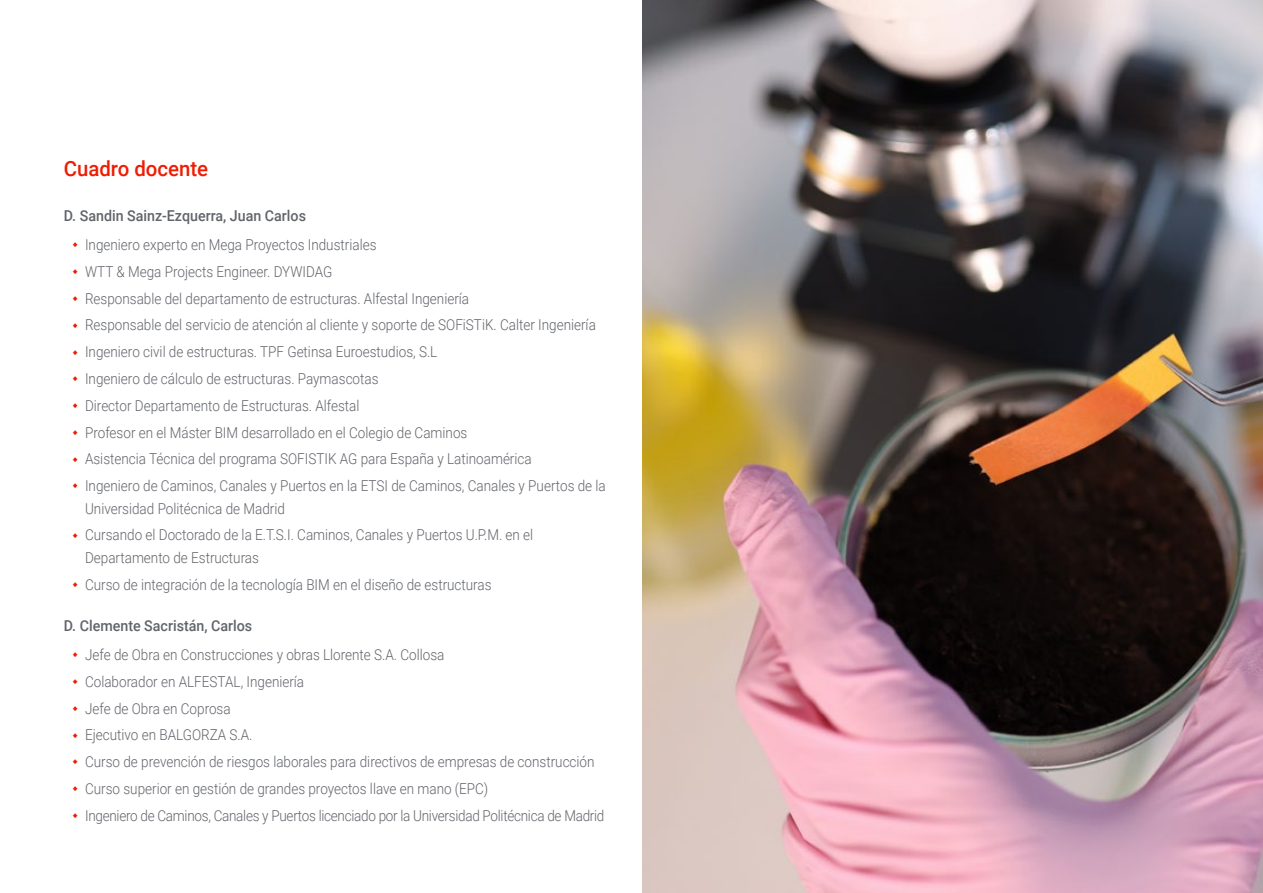
<style>
.page{position:relative;width:1263px;height:893px;background:#fff}
.page>*{position:absolute;margin:0;border:0;box-sizing:border-box;transform-origin:0 0}
.t1{font:500 21px "Roboto";color:#ee1c02}
.t2{font:300 15px/26.7px "Roboto";color:#61646a;scale:.9 1}
.t3{font:500 15px "Roboto";color:#61646a;scale:.95 1}
</style>
<div class="page">
<img style="left:642px;top:0;width:621px;height:893px">
<h1 class="t1" style="left:64px;top:154px;width:146px">Cuadro docente</h1>
<p class="t3" style="left:64px;top:206px;width:256px">D. Sandin Sainz-Ezquerra, Juan Carlos</p>
<p class="t2" style="left:85px;top:231px;width:580px">Ingeniero experto en Mega Proyectos Industriales<br>WTT &amp; Mega Projects Engineer. DYWIDAG<br>Responsable del departamento de estructuras. Alfestal Ingeniería<br>Responsable del servicio de atención al cliente y soporte de SOFiSTiK. Calter Ingeniería Ingeniero civil de estructuras. TPF Getinsa Euroestudios, S.L<br>Ingeniero de cálculo de estructuras. Paymascotas<br>Director Departamento de Estructuras. Alfestal<br>Profesor en el Máster BIM desarrollado en el Colegio de Caminos<br>Asistencia Técnica del programa SOFISTIK AG para España y Latinoamérica<br>Ingeniero de Caminos, Canales y Puertos en la ETSI de Caminos, Canales y Puertos de la</p>
<p class="t2" style="left:85px;top:494px;width:499px">Universidad Politécnica de Madrid<br>Cursando el Doctorado de la E.T.S.I. Caminos, Canales y Puertos U.P.M. en el</p>
<p class="t2" style="left:85px;top:543px;width:453px">Departamento de Estructuras<br>Curso de integración de la tecnología BIM en el diseño de estructuras</p>
<p class="t3" style="left:64px;top:615px;width:200px">D. Clemente Sacristán, Carlos</p>
<p class="t2" style="left:85px;top:641px;width:579px">Jefe de Obra en Construcciones y obras Llorente S.A. Collosa<br>Colaborador en ALFESTAL, Ingeniería<br>Jefe de Obra en Coprosa<br>Ejecutivo en BALGORZA S.A.<br>Curso de prevención de riesgos laborales para directivos de empresas de construcción Curso superior en gestión de grandes proyectos llave en mano (EPC)<br>Ingeniero de Caminos, Canales y Puertos licenciado por la Universidad Politécnica de Madrid</p>
</div>
